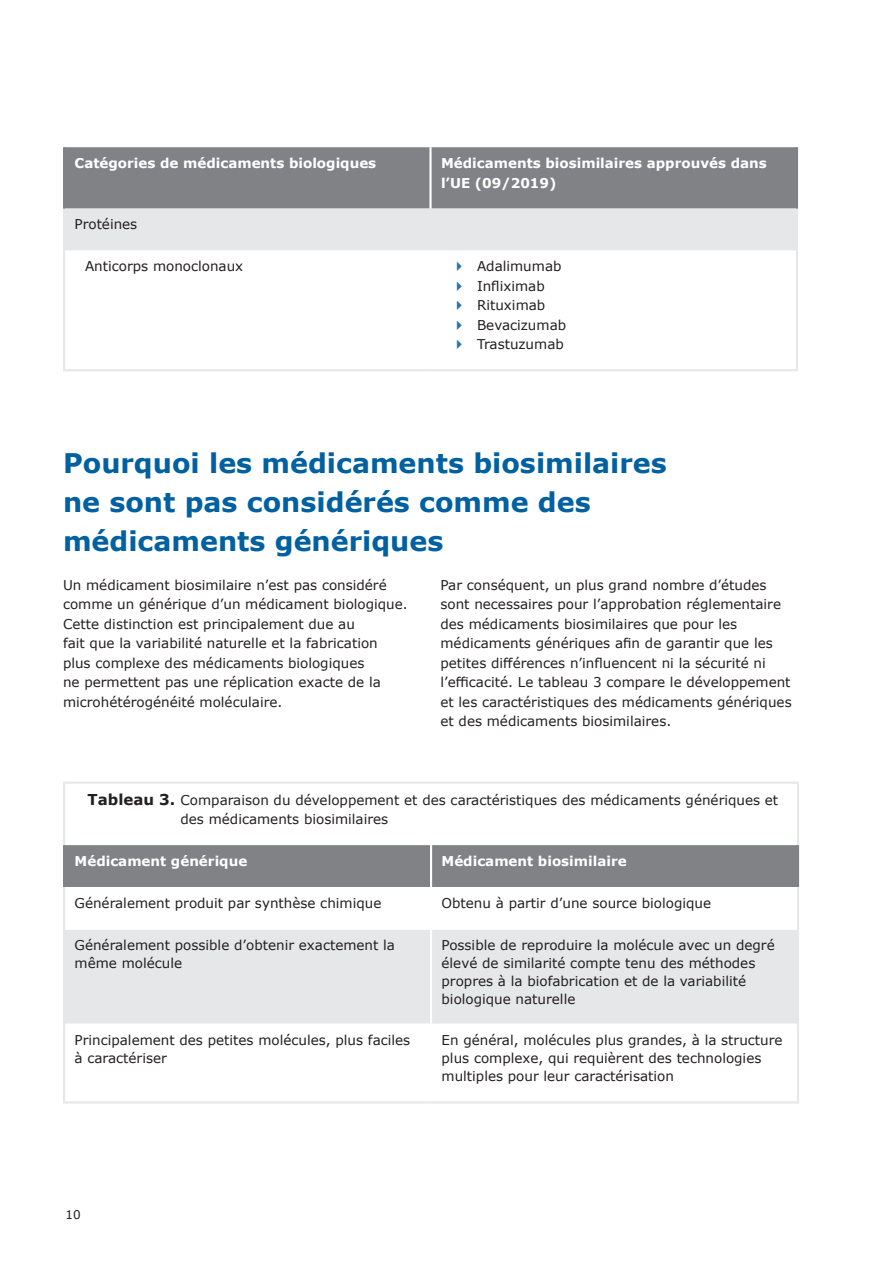
<style>
.page{position:relative;width:893px;height:1263px;background:#fff}
.page>*{position:absolute;margin:0;border:0;box-sizing:border-box;transform-origin:0 0}
.Body{font:700 27px/39px "Verdana";color:#0060a0}
.Body-2{font:13.5px/19.5px "Verdana";color:#231f20}
.Body_table{font:13.5px/18px "Verdana";color:#231f20}
.table_white_bold{font:700 13.5px/19.5px "Verdana";color:#fff}
.Figure_title{font:13.5px/19.5px "Verdana";color:#231f20}
.t1{font:12px "Verdana";color:#231f20}
.s1{font-weight:700;font-size:15px}
</style>
<div class="page">
<div style="left:65px;top:147px;width:731px;height:62px;background:#808285"></div>
<div style="left:65px;top:209px;width:731px;height:41px;background:#e6e7e9"></div>
<hr style="left:429px;top:147px;width:3px;height:62px;background:#fff">
<hr style="left:63px;top:209px;width:2px;height:41px;background:#e6e7e9">
<hr style="left:796px;top:209px;width:2px;height:41px;background:#e6e7e9">
<hr style="left:63px;top:250px;width:2px;height:119px;background:#e6e7e9">
<hr style="left:796px;top:250px;width:2px;height:119px;background:#e6e7e9">
<hr style="left:63px;top:369px;width:367px;height:2px;background:#e6e7e9">
<hr style="left:430px;top:369px;width:368px;height:2px;background:#e6e7e9">
<hr style="left:63px;top:147px;width:2px;height:62px;background:#808285">
<hr style="left:796px;top:147px;width:2px;height:62px;background:#808285">
<div style="left:65px;top:845px;width:732px;height:42px;background:#808285"></div>
<div style="left:65px;top:930px;width:732px;height:93px;background:#e6e7e9"></div>
<hr style="left:430px;top:930px;width:2px;height:93px;background:#fff">
<hr style="left:430px;top:845px;width:2px;height:42px;background:#fff">
<hr style="left:63px;top:784px;width:2px;height:61px;background:#e6e7e9">
<hr style="left:797px;top:784px;width:2px;height:61px;background:#e6e7e9">
<hr style="left:63px;top:887px;width:2px;height:42px;background:#e6e7e9">
<hr style="left:797px;top:887px;width:2px;height:42px;background:#e6e7e9">
<hr style="left:63px;top:929px;width:2px;height:96px;background:#e6e7e9">
<hr style="left:797px;top:929px;width:2px;height:96px;background:#e6e7e9">
<hr style="left:63px;top:1025px;width:2px;height:76px;background:#e6e7e9">
<hr style="left:797px;top:1025px;width:2px;height:76px;background:#e6e7e9">
<hr style="left:63px;top:782px;width:368px;height:2px;background:#e6e7e9">
<hr style="left:431px;top:782px;width:368px;height:2px;background:#e6e7e9">
<hr style="left:63px;top:845px;width:2px;height:42px;background:#808285">
<hr style="left:797px;top:845px;width:2px;height:42px;background:#808285">
<hr style="left:63px;top:1101px;width:368px;height:2px;background:#e6e7e9">
<hr style="left:431px;top:1101px;width:368px;height:2px;background:#e6e7e9">
<p class="table_white_bold" style="left:75px;top:153px;width:303px">Catégories de médicaments biologiques</p>
<p class="table_white_bold" style="left:441px;top:153px;width:327px">Médicaments biosimilaires approuvés dans l’UE (09/2019)</p>
<p class="Body_table" style="left:75px;top:215px;width:64px">Protéines</p>
<p class="Body_table" style="left:85px;top:257px;width:160px">Anticorps monoclonaux</p>
<p class="Body-2" style="left:477px;top:256px;width:86px">Adalimumab</p>
<p class="Body-2" style="left:477px;top:276px;width:69px">Infliximab</p>
<p class="Body-2" style="left:477px;top:295px;width:70px">Rituximab</p>
<p class="Body-2" style="left:477px;top:315px;width:91px">Bevacizumab</p>
<p class="Body-2" style="left:477px;top:334px;width:88px">Trastuzumab</p>
<p class="Body" style="left:63px;top:443px;width:605px">Pourquoi les médicaments biosimilaires ne sont pas considérés comme des médicaments génériques</p>
<p class="Body-2" style="left:63px;top:575px;width:346px">Un médicament biosimilaire n’est pas considéré comme un générique d’un médicament biologique.<br>Cette distinction est principalement due au<br>fait que la variabilité naturelle et la fabrication plus complexe des médicaments biologiques<br>ne permettent pas une réplication exacte de la microhétérogénéité moléculaire.</p>
<p class="Body-2" style="left:440px;top:575px;width:353px">Par conséquent, un plus grand nombre d’études sont necessaires pour l’approbation réglementaire des médicaments biosimilaires que pour les médicaments génériques afin de garantir que les petites différences n’influencent ni la sécurité ni l’efficacité. Le tableau 3 compare le développement et les caractéristiques des médicaments génériques et des médicaments biosimilaires.</p>
<p class="Figure_title" style="left:180px;top:790px;width:599px;text-indent:-93px"><span class="s1">Tableau 3.</span> Comparaison du développement et des caractéristiques des médicaments génériques et des médicaments biosimilaires</p>
<p class="table_white_bold" style="left:75px;top:851px;width:174px">Médicament générique</p>
<p class="table_white_bold" style="left:442px;top:851px;width:187px">Médicament biosimilaire</p>
<p class="Body_table" style="left:75px;top:894px;width:308px">Généralement produit par synthèse chimique</p>
<p class="Body_table" style="left:442px;top:894px;width:271px">Obtenu à partir d’une source biologique</p>
<p class="Body_table" style="left:75px;top:935px;width:322px">Généralement possible d’obtenir exactement la même molécule</p>
<p class="Body_table" style="left:442px;top:935px;width:335px">Possible de reproduire la molécule avec un degré élevé de similarité compte tenu des méthodes propres à la biofabrication et de la variabilité biologique naturelle</p>
<p class="Body_table" style="left:75px;top:1031px;width:337px">Principalement des petites molécules, plus faciles à caractériser</p>
<p class="Body_table" style="left:442px;top:1031px;width:343px">En général, molécules plus grandes, à la structure plus complexe, qui requièrent des technologies multiples pour leur caractérisation</p>
<p class="t1" style="left:65px;top:1206px;width:17px">10</p>
</div>
